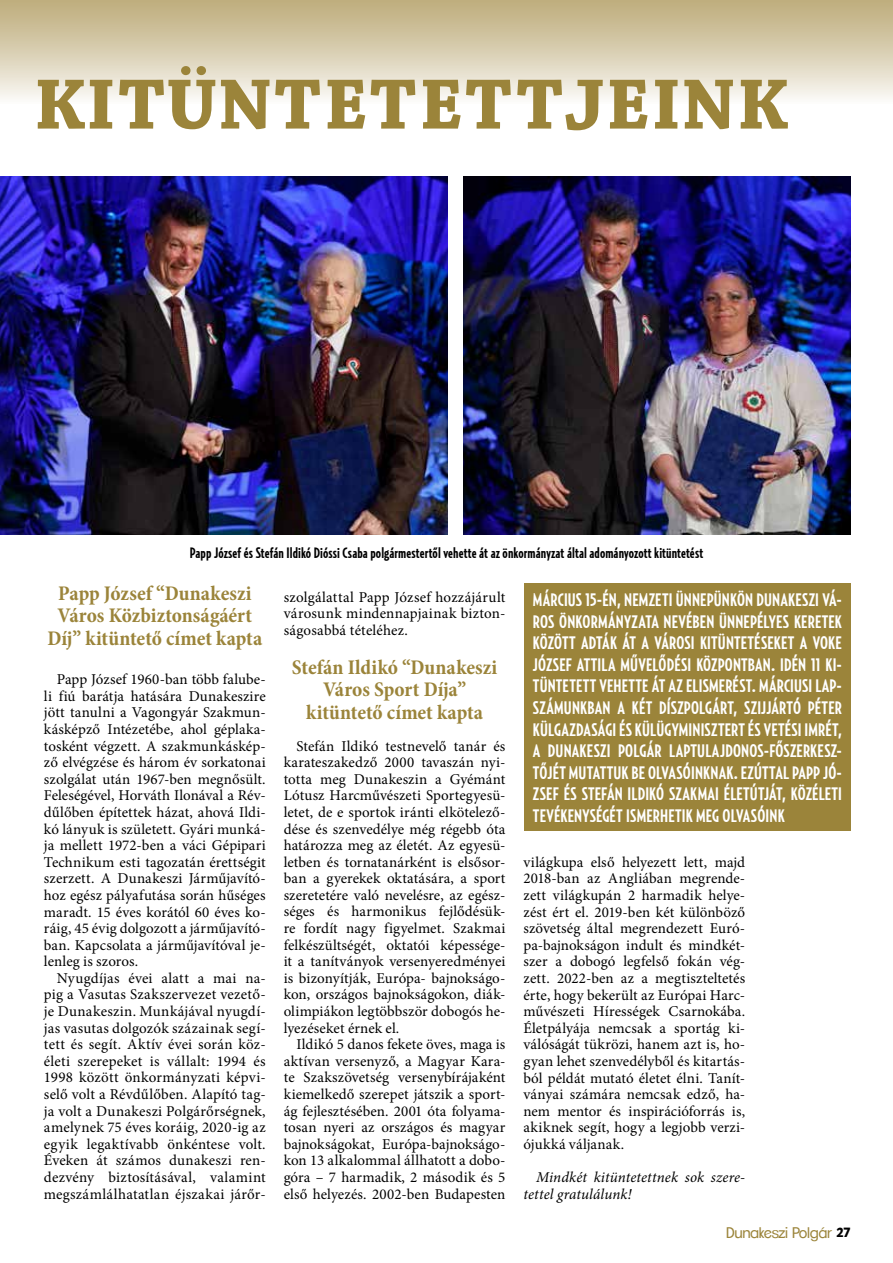
<style>
.page{position:relative;width:893px;height:1263px;background:#fff}
.page>*{position:absolute;margin:0;border:0;box-sizing:border-box;transform-origin:0 0}
.t1{font:700 75px "Chaparral Pro";letter-spacing:.025em;color:#9b843a}
.t2{font:700 condensed 21px/22.5px "Minion Pro";color:#9b843a;text-align:center}
.t3{font:700 extra-condensed 18px/21.6px "Relay";letter-spacing:.01em;color:#fff;text-align:justify}
.t4{font:15px/16.6px "Minion Pro";letter-spacing:.01em;color:#000;text-align:justify}
.t5{font:700 extra-condensed 15px "Relay";letter-spacing:.005em;color:#000}
.t6{font:italic 15px/16.6px "Minion Pro";letter-spacing:.005em;color:#000}
.t7{font:15px "Clemente P Dag";letter-spacing:-.02em;color:#9b843a}
.s1{font-family:"Polo Ze 11 K Bold";color:#000}
</style>
<div class="page">
<hr style="left:0;top:1199px;width:1px;height:64px;background:#00a3d6">
<div style="left:0;top:0;width:893px;height:104px;background:linear-gradient(to bottom,#bcaa77,#faf8f5)"></div>
<div style="left:524px;top:583px;width:326px;height:247px;background:#9b843a"></div>
<img style="left:0;top:176px;width:448px;height:359px">
<img style="left:463px;top:176px;width:387px;height:359px">
<h1 class="t1" style="left:34px;top:61px;width:755px">KITÜNTETETTJEINK</h1>
<p class="t5" style="left:190px;top:543px;width:515px">Papp József és Stefán Ildikó Dióssi Csaba polgármestertől vehette át az önkormányzat által adományozott kitüntetést</p>
<h2 class="t2" style="left:47px;top:582px;width:216px">Papp József “Dunakeszi<br>Város Közbiztonságáért<br>Díj” kitüntető címet kapta</h2>
<p class="t4" style="left:44px;top:671px;width:223px;text-indent:13px">Papp József 1960-ban több falube&shy;li fiú barátja hatására Dunakeszire jött tanulni a Vagongyár Szakmun&shy;kásképző Intézetébe, ahol géplaka&shy;tosként végzett. A szakmunkáskép&shy;ző elvégzése és három év sorkatonai szolgálat után 1967-ben megnősült.<br>Feleségével, Horváth Ilonával a Rév&shy;dűlőben építettek házat, ahová Ildi&shy;kó lányuk is született. Gyári munká&shy;ja mellett 1972-ben a váci Gépipari Technikum esti tagozatán érettségit szerzett. A Dunakeszi Járműjavító&shy;hoz egész pályafutása során hűséges maradt. 15 éves korától 60 éves ko&shy;ráig, 45 évig dolgozott a járműjavító&shy;ban. Kapcsolata a járműjavítóval je&shy;lenleg is szoros.</p>
<p class="t4" style="left:44px;top:970px;width:223px;text-indent:13px">Nyugdíjas évei alatt a mai na&shy;pig a Vasutas Szakszervezet vezető&shy;je Dunakeszin. Munkájával nyugdí&shy;jas vasutas dolgozók százainak segí&shy;tett és segít. Aktív évei során köz&shy;életi szerepeket is vállalt: 1994 és 1998 között önkormányzati képvi&shy;selő volt a Révdűlőben. Alapító tag&shy;ja volt a Dunakeszi Polgárőrségnek, amelynek 75 éves koráig, 2020-ig az egyik legaktívabb önkéntese volt.<br>Éveken át számos dunakeszi ren&shy;dezvény biztosításával, valamint megszámlálhatatlan éjszakai járőr-</p>
<p class="t4" style="left:284px;top:588px;width:223px">szolgálattal Papp József hozzájárult városunk mindennapjainak bizton&shy;ságosabbá tételéhez.</p>
<h2 class="t2" style="left:292px;top:655px;width:207px">Stefán Ildikó “Dunakeszi<br>Város Sport Díja” kitüntető címet kapta</h2>
<p class="t4" style="left:284px;top:737px;width:223px;text-indent:13px">Stefán Ildikó testnevelő tanár és karateszakedző 2000 tavaszán nyi&shy;totta meg Dunakeszin a Gyémánt Lótusz Harcművészeti Sportegyesü&shy;letet, de e sportok iránti elkötelező&shy;dése és szenvedélye még régebb óta határozza meg az életét. Az egyesü&shy;letben és tornatanárként is elsősor&shy;ban a gyerekek oktatására, a sport szeretetére való nevelésre, az egész&shy;séges és harmonikus fejlődésük&shy;re fordít nagy figyelmet. Szakmai felkészültségét, oktatói képessége&shy;it a tanítványok versenyeredményei is bizonyítják, Európa- bajnokságo&shy;kon, országos bajnokságokon, diák&shy;olimpiákon legtöbbször dobogós he&shy;lyezéseket érnek el.</p>
<p class="t4" style="left:284px;top:1036px;width:223px;text-indent:13px">Ildikó 5 danos fekete öves, maga is aktívan versenyző, a Magyar Kara&shy;te Szakszövetség versenybírájaként kiemelkedő szerepet játszik a sport&shy;ág fejlesztésében. 2001 óta folyama&shy;tosan nyeri az országos és magyar bajnokságokat, Európa-bajnokságo&shy;kon 13 alkalommal állhatott a dobo&shy;góra – 7 harmadik, 2 második és 5 első helyezés. 2002-ben Budapesten</p>
<p class="t3" style="left:533px;top:588px;width:311px">MÁRCIUS 15-ÉN, NEMZETI ÜNNEPÜNKÖN DUNAKESZI VÁ-ROS ÖNKORMÁNYZATA NEVÉBEN ÜNNEPÉLYES KERETEK KÖZÖTT ADTÁK ÁT A VÁROSI KITÜNTETÉSEKET A VOKE JÓZSEF ATTILA MŰVELŐDÉSI KÖZPONTBAN. IDÉN 11 KI-TÜNTETETT VEHETTE ÁT AZ ELISMERÉST. MÁRCIUSI LAP-SZÁMUNKBAN A KÉT DÍSZPOLGÁRT, SZIJJÁRTÓ PÉTER KÜLGAZDASÁGI ÉS KÜLÜGYMINISZTERT ÉS VETÉSI IMRÉT, A DUNAKESZI POLGÁR LAPTULAJDONOS-FŐSZERKESZ-TŐJÉT MUTATTUK BE OLVASÓINKNAK. EZÚTTAL PAPP JÓ-ZSEF ÉS STEFÁN ILDIKÓ SZAKMAI ÉLETÚTJÁT, KÖZÉLETI TEVÉKENYSÉGÉT ISMERHETIK MEG OLVASÓINK</p>
<p class="t4" style="left:523px;top:854px;width:223px">világkupa első helyezett lett, majd 2018-ban az Angliában megrende&shy;zett világkupán 2 harmadik helye&shy;zést ért el. 2019-ben két különböző szövetség által megrendezett Euró&shy;pa-bajnokságon indult és mindkét&shy;szer a dobogó legfelső fokán vég&shy;zett. 2022-ben az a megtiszteltetés érte, hogy bekerült az Európai Harc&shy;művészeti Hírességek Csarnokába.<br>Életpályája nemcsak a sportág ki&shy;válóságát tükrözi, hanem azt is, ho&shy;gyan lehet szenvedélyből és kitartás&shy;ból példát mutató életet élni. Tanít&shy;ványai számára nemcsak edző, ha&shy;nem mentor és inspirációforrás is, akiknek segít, hogy a legjobb verzi&shy;ójukká váljanak.</p>
<p class="t6" style="left:523px;top:1169px;width:223px;text-indent:13px">Mindkét kitüntetettnek sok szere&shy;tettel gratulálunk!</p>
<p class="t7" style="left:726px;top:1223px;width:126px">Dunakeszi Polgár <span class="s1">27</span></p>
</div>
